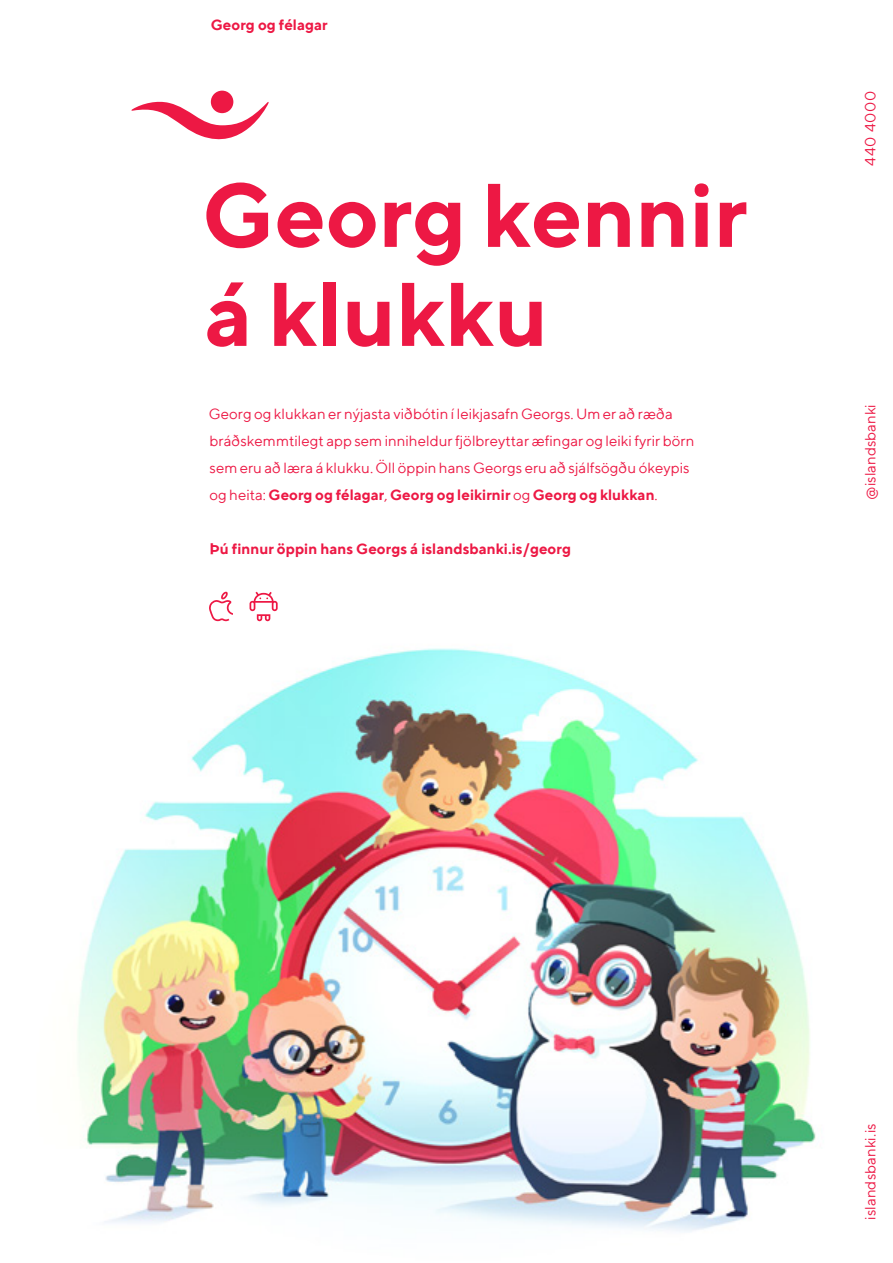
<style>
.page{position:relative;width:893px;height:1263px;background:#fff}
.page>*{position:absolute;margin:0;border:0;box-sizing:border-box;transform-origin:0 0}
.t1{font:700 90px/99px "TT Norms";color:#ed1844}
.t2{font:15px/27px "TT Norms";color:#ed1844}
.t3{font:700 15px "TT Norms";color:#ed1844}
.s1{font-weight:700}
</style>
<div class="page">
<img style="left:78px;top:591px;width:738px;height:641px">
<div style="left:211px;top:91px;width:22px;height:22px;background:#ed1844;border-radius:50%"></div>
<svg style="left:131px;top:100px;width:138px;height:40px"></svg>
<svg style="left:250px;top:592px;width:28px;height:29px"></svg>
<svg style="left:209px;top:592px;width:24px;height:29px"></svg>
<p class="t3" style="left:211px;top:16px;width:118px">Georg og félagar</p>
<h1 class="t1" style="left:202px;top:164px;width:547px">Georg kennir á klukku</h1>
<p class="t2" style="left:209px;top:399px;width:487px">Georg og klukkan er nýjasta viðbótin í leikjasafn Georgs. Um er að ræða bráðskemmtilegt app sem inniheldur fjölbreyttar æfingar og leiki fyrir börn sem eru að læra á klukku. Öll öppin hans Georgs eru að sjálfsögðu ókeypis og heita: <span class="s1">Georg og félagar</span>, <span class="s1">Georg og leikirnir</span> og <span class="s1">Georg og klukkan</span>.</p>
<p class="t3" style="left:209px;top:539px;width:363px">Þú finnur öppin hans Georgs á islandsbanki.is/georg</p>
<p class="t2" style="left:856px;top:166px;width:77px;rotate:-90deg">440 4000</p>
<p class="t2" style="left:856px;top:500px;width:97px;rotate:-90deg">@islandsbanki</p>
<p class="t2" style="left:856px;top:1220px;width:98px;rotate:-90deg">islandsbanki.is</p>
</div>
